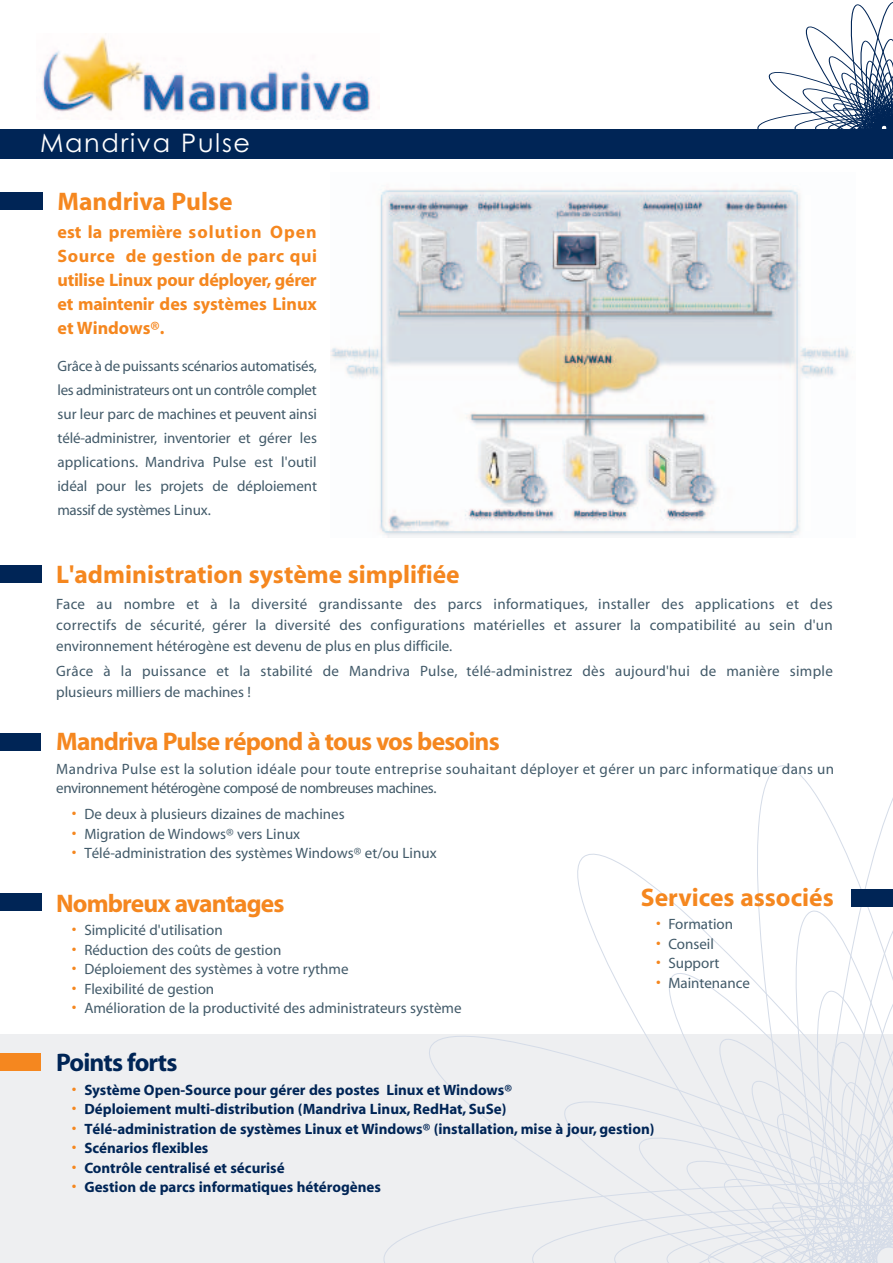
<style>
.page{position:relative;width:893px;height:1263px;background:#fff}
.page>*{position:absolute;margin:0;border:0;box-sizing:border-box;transform-origin:0 0}
.t1{font:700 25.5px "Myriad";letter-spacing:-.01em;color:#f5871f}
.t2{font:700 25.5px "Myriad";letter-spacing:-.035em;color:#f5871f}
.t3{font:25.5px "Century Gothic";letter-spacing:.065em;color:#fff}
.t4{font:700 25.5px "Myriad";letter-spacing:-.035em;color:#002556}
.t5{font:700 18px/24px "Myriad";letter-spacing:-.015em;color:#f5871f;text-align:justify}
.t6{font:15px/24px "Myriad";color:#425a69;text-align:justify}
.t7{font:700 15px "Myriad";color:#002556}
.t8{font:15px/19.5px "Myriad";letter-spacing:.025em;color:#425a69}
.t9{font:15px/21px "Myriad";letter-spacing:.02em;color:#425a69}
.s1{font-size:16.5px;color:#f5871f}
.s2{font-weight:400;font-size:16.5px;color:#f5871f}
</style>
<div class="page">
<div style="left:0;top:1034px;width:893px;height:229px;background:#eeeff1"></div>
<svg style="left:605px;top:798px;width:288px;height:104px"></svg>
<svg style="left:384px;top:902px;width:509px;height:361px"></svg>
<img style="left:331px;top:188px;width:521px;height:349px">
<svg style="left:758px;top:2px;width:135px;height:127px"></svg>
<img style="left:42px;top:36px;width:329px;height:81px">
<div style="left:0;top:129px;width:893px;height:30px;background:#002556"></div>
<div style="left:0;top:566px;width:41px;height:17px;background:#002556"></div>
<div style="left:0;top:733px;width:40px;height:17px;background:#002556"></div>
<div style="left:0;top:893px;width:41px;height:17px;background:#002556"></div>
<div style="left:852px;top:890px;width:41px;height:17px;background:#002556"></div>
<div style="left:0;top:1054px;width:41px;height:17px;background:#f5871f"></div>
<div style="left:0;top:192px;width:43px;height:18px;background:#002556"></div>
<h1 class="t3" style="left:40px;top:129px;width:212px">Mandriva Pulse</h1>
<h1 class="t1" style="left:58px;top:191px;width:177px">Mandriva Pulse</h1>
<p class="t5" style="left:58px;top:221px;width:261px">est la première solution Open Source de gestion de parc qui utilise Linux pour déployer, gérer et maintenir des systèmes Linux et Windows®.</p>
<p class="t6" style="left:58px;top:355px;width:261px">Grâce à de puissants scénarios automatisés, les administrateurs ont un contrôle complet sur leur parc de machines et peuvent ainsi télé-administrer, inventorier et gérer les applications. Mandriva Pulse est l'outil idéal pour les projets de déploiement massif de systèmes Linux.</p>
<h1 class="t1" style="left:56px;top:565px;width:405px">L'administration système simplifiée</h1>
<p class="t6" style="left:56px;top:594px;width:778px;line-height:21px">Face au nombre et à la diversité grandissante des parcs informatiques, installer des applications et des correctifs de sécurité, gérer la diversité des configurations matérielles et assurer la compatibilité au sein d'un environnement hétérogène est devenu de plus en plus difficile.</p>
<p class="t9" style="left:56px;top:662px;width:778px">Grâce à la puissance et la stabilité de Mandriva Pulse, télé-administrez dès aujourd'hui de manière simple plusieurs milliers de machines !</p>
<h1 class="t2" style="left:56px;top:732px;width:445px">Mandriva Pulse répond à tous vos besoins</h1>
<p class="t8" style="left:56px;top:760px;width:779px">Mandriva Pulse est la solution idéale pour toute entreprise souhaitant déployer et gérer un parc informatique dans un environnement hétérogène composé de nombreuses machines.</p>
<p class="t6" style="left:72px;top:803px;width:274px"><span class="s1">•</span> De deux à plusieurs dizaines de machines</p>
<p class="t6" style="left:72px;top:823px;width:230px"><span class="s1">•</span> Migration de Windows® vers Linux</p>
<p class="t6" style="left:72px;top:842px;width:366px"><span class="s1">•</span> Télé-administration des systèmes Windows® et/ou Linux</p>
<h1 class="t2" style="left:56px;top:893px;width:230px">Nombreux avantages</h1>
<p class="t6" style="left:72px;top:919px;width:152px"><span class="s1">•</span> Simplicité d'utilisation</p>
<p class="t6" style="left:72px;top:939px;width:211px"><span class="s1">•</span> Réduction des coûts de gestion</p>
<p class="t6" style="left:72px;top:958px;width:278px"><span class="s1">•</span> Déploiement des systèmes à votre rythme</p>
<p class="t6" style="left:72px;top:978px;width:144px"><span class="s1">•</span> Flexibilité de gestion</p>
<p class="t6" style="left:72px;top:997px;width:391px"><span class="s1">•</span> Amélioration de la productivité des administrateurs système</p>
<h1 class="t4" style="left:56px;top:1053px;width:123px">Points forts</h1>
<p class="t7" style="left:72px;top:1084px;width:441px"><span class="s2">•</span> Système Open-Source pour gérer des postes Linux et Windows®</p>
<p class="t7" style="left:72px;top:1103px;width:436px"><span class="s2">•</span> Déploiement multi-distribution (Mandriva Linux, RedHat, SuSe)</p>
<p class="t7" style="left:72px;top:1123px;width:584px"><span class="s2">•</span> Télé-administration de systèmes Linux et Windows® (installation, mise à jour, gestion)</p>
<p class="t7" style="left:72px;top:1142px;width:138px"><span class="s2">•</span> Scénarios flexibles</p>
<p class="t7" style="left:72px;top:1162px;width:214px"><span class="s2">•</span> Contrôle centralisé et sécurisé</p>
<p class="t7" style="left:72px;top:1181px;width:311px"><span class="s2">•</span> Gestion de parcs informatiques hétérogènes</p>
<h1 class="t1" style="left:641px;top:887px;width:194px">Services associés</h1>
<p class="t6" style="left:656px;top:914px;width:79px"><span class="s1">•</span> Formation</p>
<p class="t6" style="left:656px;top:933px;width:59px"><span class="s1">•</span> Conseil</p>
<p class="t6" style="left:656px;top:953px;width:65px"><span class="s1">•</span> Support</p>
<p class="t6" style="left:656px;top:972px;width:95px"><span class="s1">•</span> Maintenance</p>
</div>
